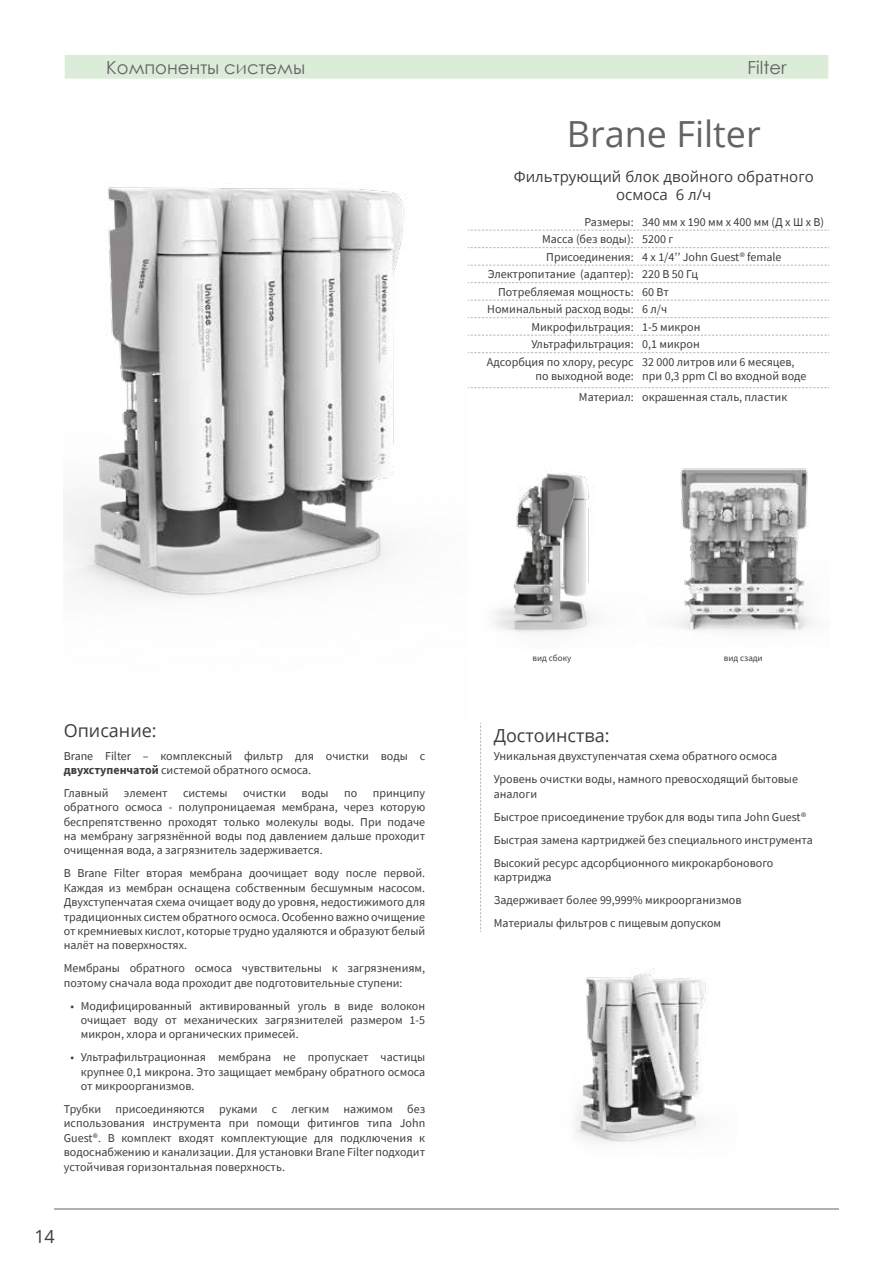
<style>
.page{position:relative;width:893px;height:1263px;background:#fff}
.page>*{position:absolute;margin:0;border:0;box-sizing:border-box;transform-origin:0 0}
.t1{font:36px "Open Sans";color:#646363}
.t2{font:18px "Open Sans";color:#3c3c3b}
.t3{font:18px "Century Gothic";color:#646363}
.t4{font:15px/18px "Open Sans";color:#3c3c3b;text-align:center}
.t5{font:12px/14.4px "Source Sans Pro";color:#3c3c3b}
.t6{font:9px "Source Sans Pro";color:#3c3c3b}
.s1{font-weight:700}
</style>
<div class="page">
<div style="left:64px;top:54px;width:765px;height:26px;background:#dbecd9;border:1px solid #fff"></div>
<hr style="left:54px;top:1208px;width:785px;height:1px;background:#646363">
<svg style="left:468px;top:230px;width:361px;height:1px"></svg>
<svg style="left:468px;top:247px;width:361px;height:1px"></svg>
<svg style="left:468px;top:265px;width:361px;height:1px"></svg>
<svg style="left:468px;top:282px;width:361px;height:1px"></svg>
<svg style="left:468px;top:300px;width:361px;height:1px"></svg>
<svg style="left:468px;top:317px;width:361px;height:1px"></svg>
<svg style="left:468px;top:335px;width:361px;height:1px"></svg>
<svg style="left:468px;top:352px;width:361px;height:1px"></svg>
<svg style="left:468px;top:387px;width:361px;height:1px"></svg>
<svg style="left:480px;top:723px;width:1px;height:209px"></svg>
<img style="left:64px;top:182px;width:341px;height:416px">
<img style="left:495px;top:468px;width:317px;height:165px">
<img style="left:575px;top:968px;width:131px;height:174px">
<h2 class="t3" style="left:106px;top:54px;width:200px">Компоненты системы</h2>
<h2 class="t3" style="left:747px;top:54px;width:41px">Filter</h2>
<h1 class="t1" style="left:567px;top:109px;width:196px">Brane Filter</h1>
<p class="t4" style="left:514px;top:167px;width:301px">Фильтрующий блок двойного обратного осмоса 6 л/ч</p>
<p class="t5" style="left:585px;top:215px;width:241px">Размеры: 340 мм х 190 мм х 400 мм (Д х Ш х В)</p>
<p class="t5" style="left:542px;top:232px;width:133px">Масса (без воды): 5200 г</p>
<p class="t5" style="left:546px;top:250px;width:237px">Присоединения: 4 x 1/4’’ John Guest® female</p>
<p class="t5" style="left:488px;top:267px;width:212px">Электропитание (адаптер): 220 В 50 Гц</p>
<p class="t5" style="left:498px;top:285px;width:172px">Потребляемая мощность: 60 Вт</p>
<p class="t5" style="left:487px;top:302px;width:181px">Номинальный расход воды: 6 л/ч</p>
<p class="t5" style="left:531px;top:320px;width:171px">Микрофильтрация: 1-5 микрон</p>
<p class="t5" style="left:531px;top:337px;width:170px">Ультрафильтрация: 0,1 микрон</p>
<p class="t5" style="left:487px;top:355px;width:148px">Адсорбция по хлору, ресурс</p>
<p class="t5" style="left:536px;top:369px;width:100px">по выходной воде:</p>
<p class="t5" style="left:642px;top:355px;width:166px">32 000 литров или 6 месяцев, при 0,3 ppm Cl во входной воде</p>
<p class="t5" style="left:579px;top:390px;width:210px">Материал: окрашенная сталь, пластик</p>
<h2 class="t2" style="left:64px;top:718px;width:94px">Описание:</h2>
<p class="t5" style="left:64px;top:748px;width:363px">Brane Filter – комплексный фильтр для очистки воды с <span class="s1">двухступенчатой</span> системой обратного осмоса.</p>
<p class="t5" style="left:64px;top:786px;width:46px">Главный</p>
<p class="t5" style="left:124px;top:786px;width:45px">элемент</p>
<p class="t5" style="left:183px;top:786px;width:46px">системы</p>
<p class="t5" style="left:243px;top:786px;width:45px">очистки</p>
<p class="t5" style="left:302px;top:786px;width:29px">воды</p>
<p class="t5" style="left:344px;top:786px;width:15px">по</p>
<p class="t5" style="left:64px;top:786px;width:363px;text-align:justify;text-indent:309px">принципу обратного осмоса - полупроницаемая мембрана, через которую беспрепятственно проходят только молекулы воды. При подаче на мембрану загрязнённой воды под давлением дальше проходит очищенная вода, а загрязнитель задерживается.</p>
<p class="t5" style="left:64px;top:866px;width:363px;text-align:justify">В Brane Filter вторая мембрана доочищает воду после первой.<br>Каждая из мембран оснащена собственным бесшумным насосом.<br>Двухступенчатая схема очищает воду до уровня, недостижимого для традиционных систем обратного осмоса. Особенно важно очищение от кремниевых кислот, которые трудно удаляются и образуют белый налёт на поверхностях.</p>
<p class="t5" style="left:64px;top:961px;width:363px">Мембраны обратного осмоса чувствительны к загрязнениям, поэтому сначала вода проходит две подготовительные ступени:</p>
<p class="t5" style="left:81px;top:998px;width:346px;text-align:justify;text-indent:-10px">• Модифицированный активированный уголь в виде волокон очищает воду от механических загрязнителей размером 1-5 микрон, хлора и органических примесей.</p>
<p class="t5" style="left:81px;top:1050px;width:346px;text-align:justify;text-indent:-10px">• Ультрафильтрационная мембрана не пропускает частицы крупнее 0,1 микрона. Это защищает мембрану обратного осмоса от микроорганизмов.</p>
<p class="t5" style="left:64px;top:1102px;width:363px;text-align:justify">Трубки присоединяются руками с легким нажимом без использования инструмента при помощи фитингов типа John Guest®. В комплект входят комплектующие для подключения к водоснабжению и канализации. Для установки Brane Filter подходит устойчивая горизонтальная поверхность.</p>
<h2 class="t2" style="left:34px;top:1224px;width:22px">14</h2>
<p class="t6" style="left:533px;top:653px;width:40px">вид сбоку</p>
<p class="t6" style="left:724px;top:653px;width:40px">вид сзади</p>
<h2 class="t2" style="left:494px;top:723px;width:117px">Достоинства:</h2>
<p class="t5" style="left:494px;top:745px;width:306px;line-height:23px">Уникальная двухступенчатая схема обратного осмоса<br>Уровень очистки воды, намного превосходящий бытовые</p>
<p class="t5" style="left:494px;top:782px;width:321px;line-height:23px">аналоги<br>Быстрое присоединение трубок для воды типа John Guest® Быстрая замена картриджей без специального инструмента Высокий ресурс адсорбционного микрокарбонового</p>
<p class="t5" style="left:494px;top:865px;width:249px;line-height:23px">картриджа<br>Задерживает более 99,999% микроорганизмов<br>Материалы фильтров с пищевым допуском</p>
</div>
